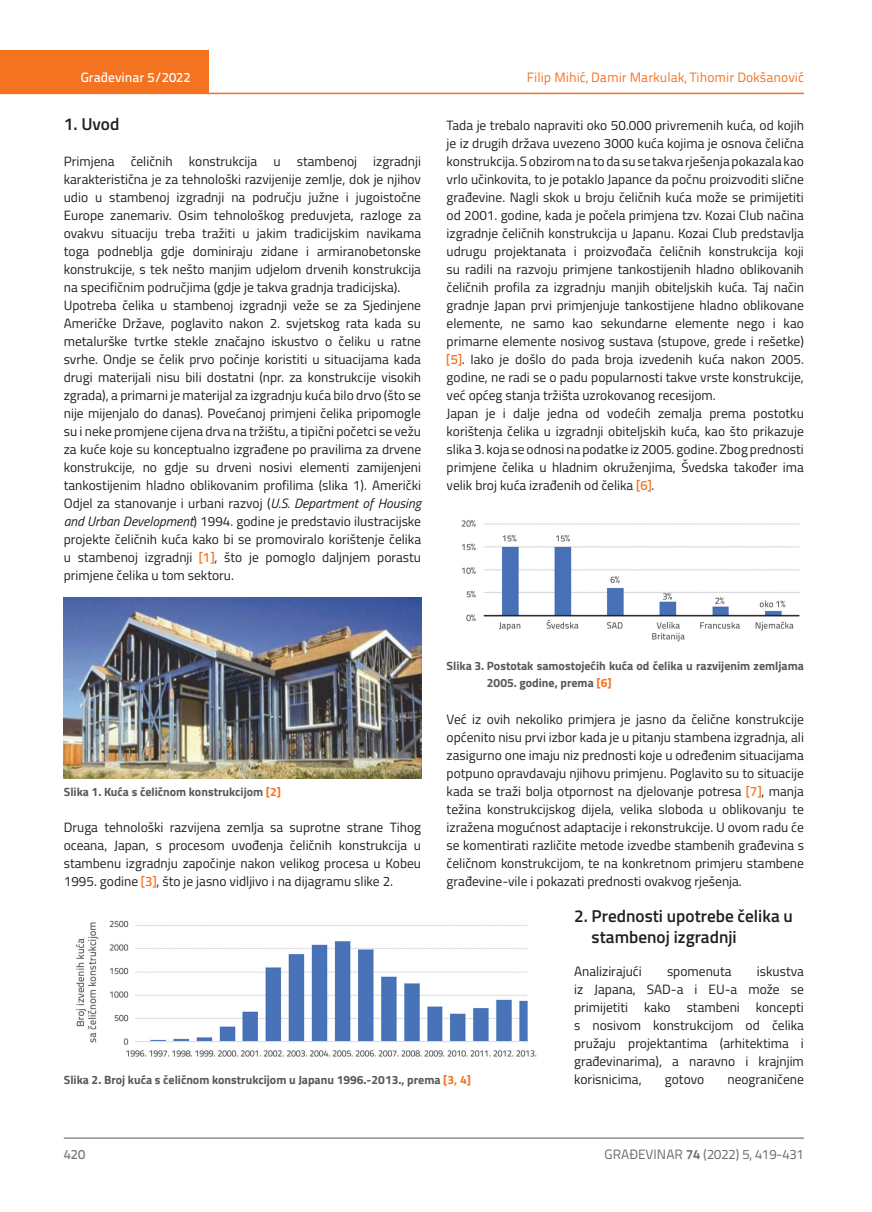
<style>
.page{position:relative;width:872px;height:1212px;background:#fff}
.page>*{position:absolute;margin:0;border:0;box-sizing:border-box;transform-origin:0 0}
.t1{font:600 17.25px/21px "Titillium";color:#231f20}
.t2{font:13.5px/18px "Titillium";color:#231f20;text-align:justify}
.t3{font:13.5px "Titillium Text 22 L";color:#f47321}
.t4{font:13.5px "Titillium Text 22 L";color:#6c6d70}
.t5{font:500 13.5px "Titillium Text 22 L";color:#fff}
.t6{font:500 13.5px "Titillium Text 22 L";color:#787a7d}
.t7{font:700 12px/16.5px "Titillium";color:#57585a}
.s1{font-style:italic}
.s2{font-family:"Titillium Text 22 L";font-weight:500;color:#f47321}
.s3{color:#f47321}
.s4{font-weight:700}
</style>
<div class="page">
<div style="left:0;top:50px;width:208px;height:44px;background:#f47321"></div>
<hr style="left:0;top:93px;width:804px;height:1px;background:#f47321">
<hr style="left:64px;top:1138px;width:740px;height:1px;background:#57585a">
<img style="left:64px;top:598px;width:357px;height:180px">
<img style="left:76px;top:920px;width:461px;height:137px">
<img style="left:461px;top:520px;width:339px;height:122px">
<p class="t5" style="left:81px;top:67px;width:111px">Građevinar 5/2022</p>
<p class="t1" style="left:64px;top:112px;width:57px">1. Uvod</p>
<p class="t2" style="left:64px;top:151px;width:359px;text-align:left">Primjena čeličnih konstrukcija u stambenoj izgradnji karakteristična je za tehnološki razvijenije zemlje, dok je njihov udio u stambenoj izgradnji na području južne i jugoistočne Europe zanemariv. Osim tehnološkog preduvjeta, razloge za ovakvu situaciju treba tražiti u jakim tradicijskim navikama toga podneblja gdje dominiraju zidane i armiranobetonske konstrukcije, s tek nešto manjim udjelom drvenih konstrukcija na specifičnim područjima (gdje je takva gradnja tradicijska).<br>Upotreba čelika u stambenoj izgradnji veže se za Sjedinjene Američke Države, poglavito nakon 2. svjetskog rata kada su metalurške tvrtke stekle značajno iskustvo o čeliku u ratne svrhe. Ondje se čelik prvo počinje koristiti u situacijama kada drugi materijali nisu bili dostatni (npr. za konstrukcije visokih zgrada), a primarni je materijal za izgradnju kuća bilo drvo (što se nije mijenjalo do danas). Povećanoj primjeni čelika pripomogle su i neke promjene cijena drva na tržištu, a tipični početci se vežu za kuće koje su konceptualno izgrađene po pravilima za drvene konstrukcije, no gdje su drveni nosivi elementi zamijenjeni tankostijenim hladno oblikovanim profilima (slika 1). Američki Odjel za stanovanje i urbani razvoj (<span class="s1">U.S. Department of Housing and Urban Development</span>) 1994. godine je predstavio ilustracijske projekte čeličnih kuća kako bi se promoviralo korištenje čelika u stambenoj izgradnji <span class="s2">[1]</span>, što je pomoglo daljnjem porastu primjene čelika u tom sektoru.</p>
<p class="t3" style="left:527px;top:68px;width:279px">Filip Mihić, Damir Markulak, Tihomir Dokšanović</p>
<p class="t2" style="left:446px;top:115px;width:359px;text-align:left">Tada je trebalo napraviti oko 50.000 privremenih kuća, od kojih je iz drugih država uvezeno 3000 kuća kojima je osnova čelična konstrukcija. S obzirom na to da su se takva rješenja pokazala kao vrlo učinkovita, to je potaklo Japance da počnu proizvoditi slične građevine. Nagli skok u broju čeličnih kuća može se primijetiti od 2001. godine, kada je počela primjena tzv. Kozai Club načina izgradnje čeličnih konstrukcija u Japanu. Kozai Club predstavlja udrugu projektanata i proizvođača čeličnih konstrukcija koji su radili na razvoju primjene tankostijenih hladno oblikovanih čeličnih profila za izgradnju manjih obiteljskih kuća. Taj način gradnje Japan prvi primjenjuje tankostijene hladno oblikovane elemente, ne samo kao sekundarne elemente nego i kao primarne elemente nosivog sustava (stupove, grede i rešetke) <span class="s2">[5]</span>. Iako je došlo do pada broja izvedenih kuća nakon 2005. godine, ne radi se o padu popularnosti takve vrste konstrukcije, već općeg stanja tržišta uzrokovanog recesijom.<br>Japan je i dalje jedna od vodećih zemalja prema postotku korištenja čelika u izgradnji obiteljskih kuća, kao što prikazuje slika 3. koja se odnosi na podatke iz 2005. godine. Zbog prednosti primjene čelika u hladnim okruženjima, Švedska također ima velik broj kuća izrađenih od čelika <span class="s2">[6]</span>.</p>
<p class="t7" style="left:64px;top:783px;width:219px">Slika 1. Kuća s čeličnom konstrukcijom <span class="s3">[2]</span></p>
<p class="t2" style="left:64px;top:818px;width:359px">Druga tehnološki razvijena zemlja sa suprotne strane Tihog oceana, Japan, s procesom uvođenja čeličnih konstrukcija u stambenu izgradnju započinje nakon velikog procesa u Kobeu 1995. godine <span class="s2">[3]</span>, što je jasno vidljivo i na dijagramu slike 2.</p>
<p class="t7" style="left:487px;top:657px;width:318px;text-indent:-40px">Slika 3. Postotak samostojećih kuća od čelika u razvijenim zemljama<br>2005. godine, prema <span class="s3">[6]</span></p>
<p class="t2" style="left:446px;top:710px;width:359px">Već iz ovih nekoliko primjera je jasno da čelične konstrukcije općenito nisu prvi izbor kada je u pitanju stambena izgradnja, ali zasigurno one imaju niz prednosti koje u određenim situacijama potpuno opravdavaju njihovu primjenu. Poglavito su to situacije kada se traži bolja otpornost na djelovanje potresa <span class="s2">[7]</span>, manja težina konstrukcijskog dijela, velika sloboda u oblikovanju te izražena mogućnost adaptacije i rekonstrukcije. U ovom radu će se komentirati različite metode izvedbe stambenih građevina s čeličnom konstrukcijom, te na konkretnom primjeru stambene građevine-vile i pokazati prednosti ovakvog rješenja.</p>
<p class="t1" style="left:591px;top:905px;width:203px;text-indent:-18px">2. Prednosti upotrebe čelika u stambenoj izgradnji</p>
<p class="t2" style="left:574px;top:962px;width:69px">Analizirajući</p>
<p class="t2" style="left:667px;top:962px;width:66px">spomenuta</p>
<p class="t2" style="left:574px;top:962px;width:231px;text-indent:183px">iskustva iz Japana, SAD-a i EU-a može se primijetiti kako stambeni koncepti s nosivom konstrukcijom od čelika pružaju projektantima (arhitektima i građevinarima), a naravno i krajnjim</p>
<p class="t7" style="left:64px;top:1071px;width:409px">Slika 2. Broj kuća s čeličnom konstrukcijom u Japanu 1996.-2013., prema <span class="s3">[3, 4]</span></p>
<p class="t2" style="left:574px;top:1070px;width:69px">korisnicima,</p>
<p class="t2" style="left:665px;top:1070px;width:41px">gotovo</p>
<p class="t2" style="left:727px;top:1070px;width:78px">neograničene</p>
<p class="t6" style="left:64px;top:1144px;width:23px">420</p>
<p class="t4" style="left:604px;top:1144px;width:201px">GRAĐEVINAR <span class="s4">74</span> (2022) 5, 419-431</p>
</div>
